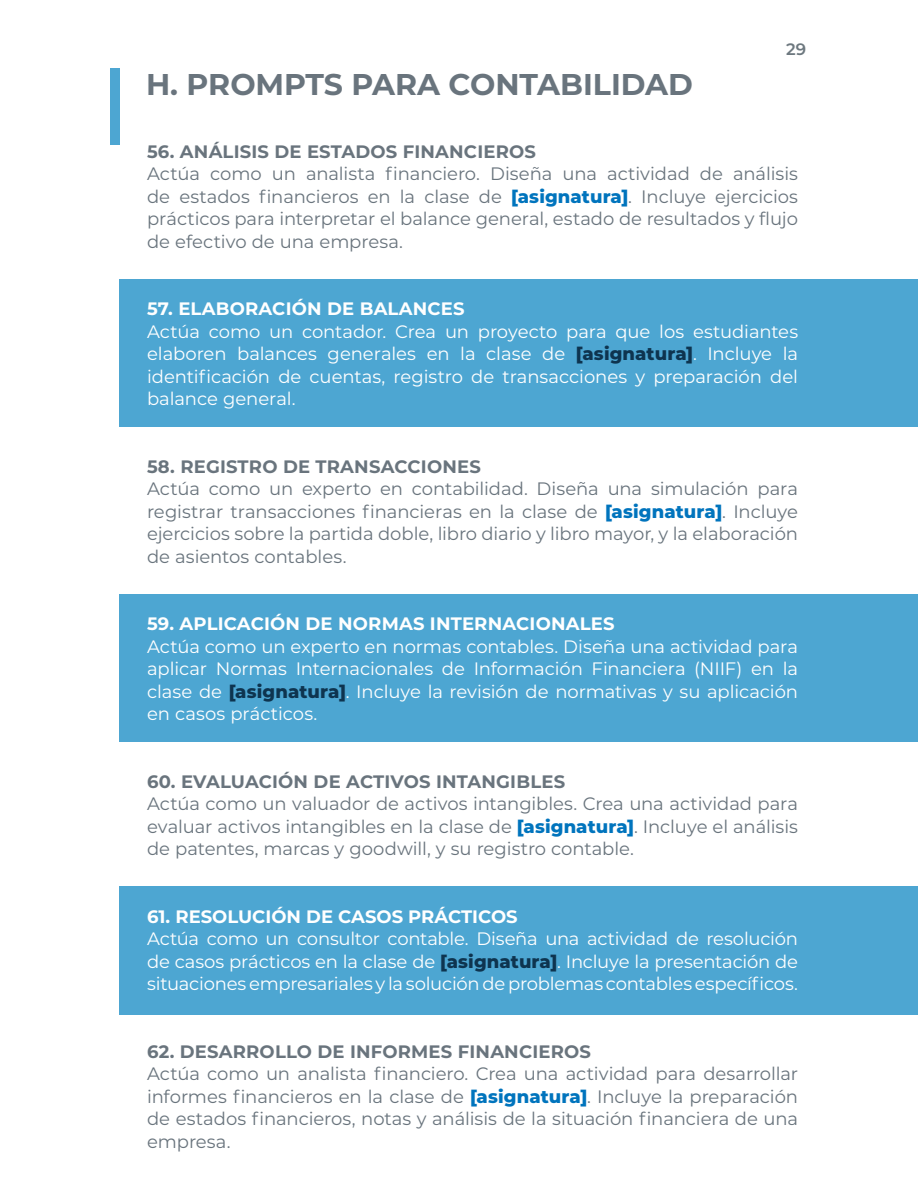
<style>
.page{position:relative;width:918px;height:1188px;background:#fff}
.page>*{position:absolute;margin:0;border:0;box-sizing:border-box;transform-origin:0 0}
.second_title{font:700 30px "Montserrat";color:#69747d}
.second_title-2{font:18px/22.5px "Montserrat";letter-spacing:-.005em;color:#69747d;text-align:justify}
.second_title-3{font:18px/22.5px "Montserrat";letter-spacing:-.005em;color:#fff;text-align:justify}
.second_title-4{font:700 18px "Montserrat";letter-spacing:.01em;color:#69747d}
.second_title-5{font:700 18px "Montserrat";letter-spacing:.01em;color:#fff}
.t1{font:600 16.5px "Montserrat";color:#6d787f}
.s1{font-weight:800;color:#0074bd}
.s2{font-weight:800;color:#0e344f}
</style>
<div class="page">
<div style="left:120px;top:594px;width:798px;height:148px;background:#4da6d2"></div>
<div style="left:120px;top:279px;width:798px;height:148px;background:#4da6d2"></div>
<div style="left:120px;top:887px;width:798px;height:128px;background:#4da6d2"></div>
<div style="left:110px;top:69px;width:10px;height:76px;background:#4da6d2"></div>
<p class="second_title" style="left:146px;top:63px;width:549px">H. PROMPTS PARA CONTABILIDAD</p>
<p class="t1" style="left:786px;top:37px;width:21px">29</p>
<p class="second_title-4" style="left:147px;top:138px;width:390px">56. ANÁLISIS DE ESTADOS FINANCIEROS</p>
<p class="second_title-2" style="left:147px;top:162px;width:652px">Actúa como un analista financiero. Diseña una actividad de análisis de estados financieros en la clase de <span class="s1">[asignatura]</span>. Incluye ejercicios prácticos para interpretar el balance general, estado de resultados y flujo de efectivo de una empresa.</p>
<p class="second_title-5" style="left:147px;top:296px;width:319px">57. ELABORACIÓN DE BALANCES</p>
<p class="second_title-3" style="left:147px;top:319px;width:653px">Actúa como un contador. Crea un proyecto para que los estudiantes elaboren balances generales en la clase de <span class="s2">[asignatura]</span>. Incluye la identificación de cuentas, registro de transacciones y preparación del balance general.</p>
<p class="second_title-4" style="left:147px;top:453px;width:335px">58. REGISTRO DE TRANSACCIONES</p>
<p class="second_title-2" style="left:147px;top:477px;width:653px">Actúa como un experto en contabilidad. Diseña una simulación para registrar transacciones financieras en la clase de <span class="s1">[asignatura]</span>. Incluye ejercicios sobre la partida doble, libro diario y libro mayor, y la elaboración de asientos contables.</p>
<p class="second_title-5" style="left:147px;top:611px;width:469px">59. APLICACIÓN DE NORMAS INTERNACIONALES</p>
<p class="second_title-3" style="left:147px;top:634px;width:653px">Actúa como un experto en normas contables. Diseña una actividad para aplicar Normas Internacionales de Información Financiera (NIIF) en la clase de <span class="s2">[asignatura]</span>. Incluye la revisión de normativas y su aplicación en casos prácticos.</p>
<p class="second_title-4" style="left:147px;top:768px;width:420px">60. EVALUACIÓN DE ACTIVOS INTANGIBLES</p>
<p class="second_title-2" style="left:147px;top:792px;width:653px">Actúa como un valuador de activos intangibles. Crea una actividad para evaluar activos intangibles en la clase de <span class="s1">[asignatura]</span>. Incluye el análisis de patentes, marcas y goodwill, y su registro contable.</p>
<p class="second_title-5" style="left:147px;top:903px;width:372px">61. RESOLUCIÓN DE CASOS PRÁCTICOS</p>
<p class="second_title-3" style="left:147px;top:927px;width:653px">Actúa como un consultor contable. Diseña una actividad de resolución de casos prácticos en la clase de <span class="s2">[asignatura]</span>. Incluye la presentación de situaciones empresariales y la solución de problemas contables específicos.</p>
<p class="second_title-4" style="left:147px;top:1038px;width:445px">62. DESARROLLO DE INFORMES FINANCIEROS</p>
<p class="second_title-2" style="left:147px;top:1062px;width:653px">Actúa como un analista financiero. Crea una actividad para desarrollar informes financieros en la clase de <span class="s1">[asignatura]</span>. Incluye la preparación de estados financieros, notas y análisis de la situación financiera de una empresa.</p>
</div>
